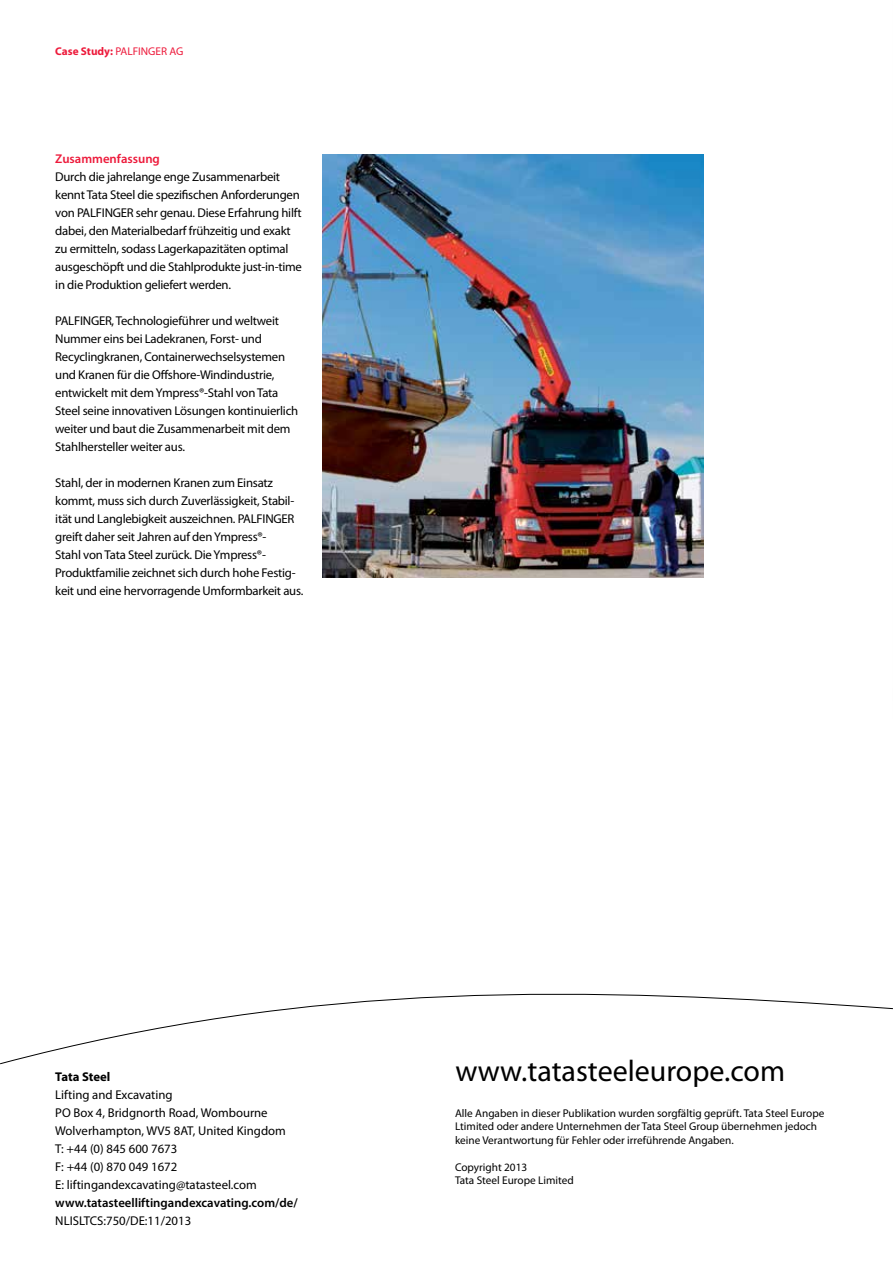
<style>
.page{position:relative;width:893px;height:1263px;background:#fff}
.page>*{position:absolute;margin:0;border:0;box-sizing:border-box;transform-origin:0 0}
.t1{font:30px "Myriad Pro";color:#000}
.t2{font:12.75px/18px "Myriad Pro";letter-spacing:-.02em;color:#000}
.t3{font:12.75px/18px "Myriad Pro";color:#000}
.t4{font:600 12.75px "Myriad Pro";color:#000}
.t5{font:600 12.75px "Myriad Pro";color:#ed1a3b}
.t6{font:700 12.75px "Myriad Pro";letter-spacing:-.005em;color:#000}
.t7{font:11.25px/13.5px "Myriad Pro";color:#000}
.t8{font:11.25px "Myriad Pro";color:#ed1a3b}
.s1{font-weight:700}
</style>
<div class="page">
<svg style="left:0;top:994px;width:893px;height:70px"></svg>
<img style="left:322px;top:155px;width:382px;height:422px">
<p class="t8" style="left:55px;top:45px;width:130px"><span class="s1">Case Study:</span> PALFINGER AG</p>
<p class="t5" style="left:55px;top:151px;width:106px">Zusammenfassung</p>
<p class="t2" style="left:55px;top:168px;width:248px">Durch die jahrelange enge Zusammenarbeit kennt Tata Steel die spezifischen Anforderungen von PALFINGER sehr genau. Diese Erfahrung hilft dabei, den Materialbedarf frühzeitig und exakt zu ermitteln, sodass Lagerkapazitäten optimal ausgeschöpft und die Stahlprodukte just-in-time in die Produktion geliefert werden.</p>
<p class="t2" style="left:55px;top:312px;width:244px">PALFINGER, Technologieführer und weltweit Nummer eins bei Ladekranen, Forst- und Recyclingkranen, Containerwechselsystemen und Kranen für die Offshore-Windindustrie, entwickelt mit dem Ympress®-Stahl von Tata Steel seine innovativen Lösungen kontinuierlich weiter und baut die Zusammenarbeit mit dem Stahlhersteller weiter aus.</p>
<p class="t2" style="left:55px;top:474px;width:250px">Stahl, der in modernen Kranen zum Einsatz kommt, muss sich durch Zuverlässigkeit, Stabil&shy;ität und Langlebigkeit auszeichnen. PALFINGER greift daher seit Jahren auf den Ympress®-<br>Stahl von Tata Steel zurück. Die Ympress®- Produktfamilie zeichnet sich durch hohe Festig&shy;keit und eine hervorragende Umformbarkeit aus.</p>
<p class="t6" style="left:55px;top:1070px;width:57px">Tata Steel</p>
<p class="t3" style="left:55px;top:1086px;width:232px">Lifting and Excavating<br>PO Box 4, Bridgnorth Road, Wombourne<br>Wolverhampton, WV5 8AT, United Kingdom<br>T: +44 (0) 845 600 7673<br>F: +44 (0) 870 049 1672<br>E: liftingandexcavating@tatasteel.com</p>
<p class="t4" style="left:55px;top:1195px;width:244px">www.tatasteelliftingandexcavating.com/de/</p>
<p class="t3" style="left:55px;top:1212px;width:137px">NLISLTCS:750/DE:11/2013</p>
<h1 class="t1" style="left:455px;top:1055px;width:331px">www.tatasteeleurope.com</h1>
<p class="t7" style="left:455px;top:1107px;width:371px">Alle Angaben in dieser Publikation wurden sorgfältig geprüft. Tata Steel Europe<br>Ltimited oder andere Unternehmen der Tata Steel Group übernehmen jedoch keine Verantwortung für Fehler oder irreführende Angaben.</p>
<p class="t7" style="left:455px;top:1161px;width:120px">Copyright 2013<br>Tata Steel Europe Limited</p>
</div>
